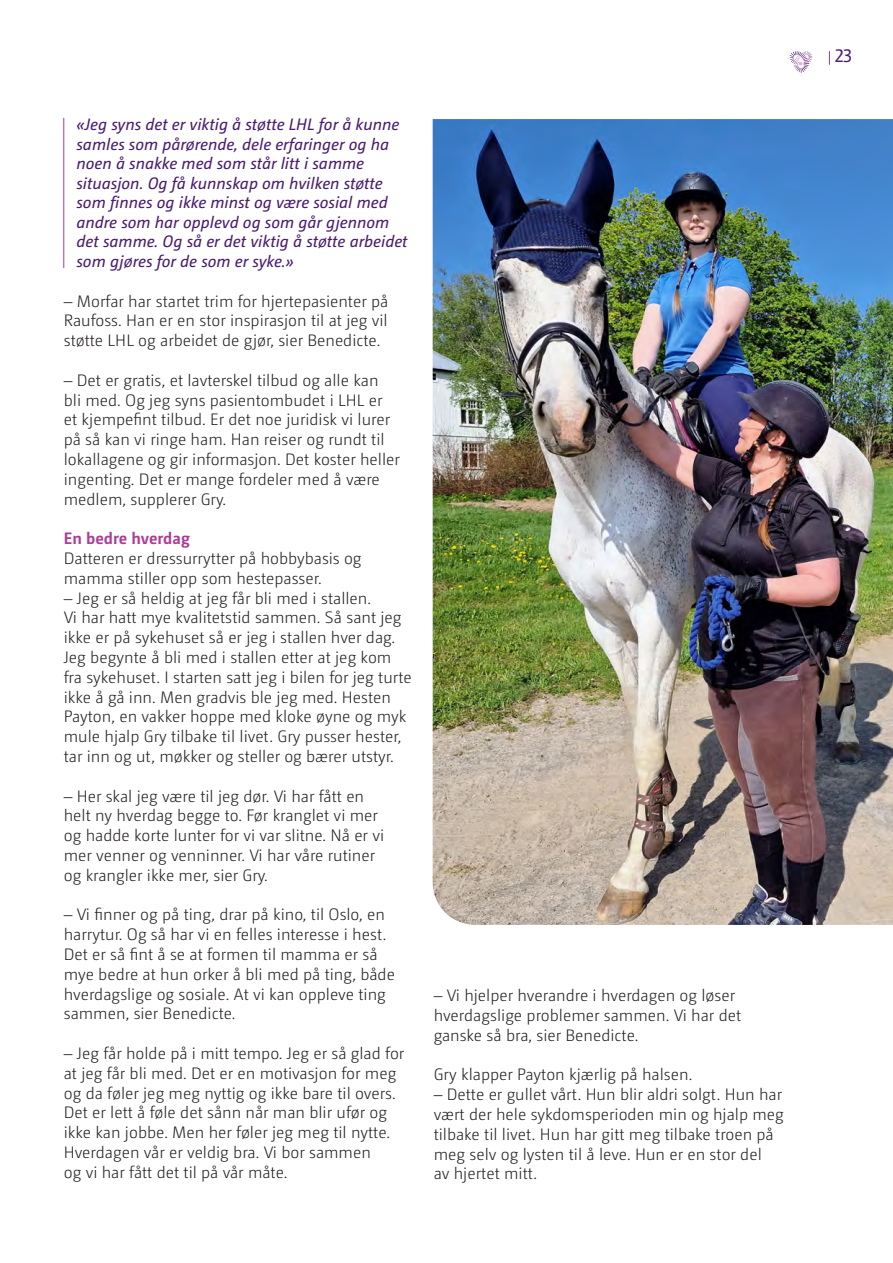
<style>
.page{position:relative;width:893px;height:1263px;background:#fff}
.page>*{position:absolute;margin:0;border:0;box-sizing:border-box;transform-origin:0 0}
.t1{font:18px "Camingo Dos Pro";color:#491d70}
.BRØD_11_13{font:300 16.5px/19.8px "Camingo Dos Pro";color:#231f20}
.Sitat_11_13{font:italic 16.5px/19.5px "Camingo Dos Pro";color:#491d70}
.MELLOM_11_13{font:700 16.5px "Camingo Dos Pro";color:#ab3d96}
</style>
<div class="page">
<img style="left:433px;top:119px;width:460px;height:806px">
<hr style="left:64px;top:118px;width:1px;height:150px;background:#ab3d96">
<svg style="left:829px;top:51px;width:1px;height:14px"></svg>
<svg style="left:790px;top:51px;width:22px;height:22px"></svg>
<p class="Sitat_11_13" style="left:77px;top:115px;width:333px">«Jeg syns det er viktig å støtte LHL for å kunne samles som pårørende, dele erfaringer og ha noen å snakke med som står litt i samme situasjon. Og få kunnskap om hvilken støtte som finnes og ikke minst og være sosial med andre som har opplevd og som går gjennom det samme. Og så er det viktig å støtte arbeidet som gjøres for de som er syke.»</p>
<p class="BRØD_11_13" style="left:64px;top:291px;width:326px;text-align:justify">– Morfar har startet trim for hjertepasienter på Raufoss. Han er en stor inspirasjon til at jeg vil støtte LHL og arbeidet de gjør, sier Benedicte.</p>
<p class="BRØD_11_13" style="left:64px;top:370px;width:338px">– Det er gratis, et lavterskel tilbud og alle kan bli med. Og jeg syns pasientombudet i LHL er et kjempefint tilbud. Er det noe juridisk vi lurer på så kan vi ringe ham. Han reiser og rundt til lokallagene og gir informasjon. Det koster heller ingenting. Det er mange fordeler med å være medlem, supplerer Gry.</p>
<p class="MELLOM_11_13" style="left:64px;top:528px;width:128px">En bedre hverdag</p>
<p class="BRØD_11_13" style="left:64px;top:548px;width:299px">Datteren er dressurrytter på hobbybasis og mamma stiller opp som hestepasser.</p>
<p class="BRØD_11_13" style="left:64px;top:588px;width:350px">– Jeg er så heldig at jeg får bli med i stallen.<br>Vi har hatt mye kvalitetstid sammen. Så sant jeg ikke er på sykehuset så er jeg i stallen hver dag.<br>Jeg begynte å bli med i stallen etter at jeg kom fra sykehuset. I starten satt jeg i bilen for jeg turte ikke å gå inn. Men gradvis ble jeg med. Hesten Payton, en vakker hoppe med kloke øyne og myk mule hjalp Gry tilbake til livet. Gry pusser hester, tar inn og ut, møkker og steller og bærer utstyr.</p>
<p class="BRØD_11_13" style="left:64px;top:786px;width:322px">– Her skal jeg være til jeg dør. Vi har fått en helt ny hverdag begge to. Før kranglet vi mer og hadde korte lunter for vi var slitne. Nå er vi mer venner og venninner. Vi har våre rutiner og krangler ikke mer, sier Gry.</p>
<p class="BRØD_11_13" style="left:64px;top:905px;width:333px">– Vi finner og på ting, drar på kino, til Oslo, en harrytur. Og så har vi en felles interesse i hest.<br>Det er så fint å se at formen til mamma er så mye bedre at hun orker å bli med på ting, både hverdagslige og sosiale. At vi kan oppleve ting sammen, sier Benedicte.</p>
<p class="BRØD_11_13" style="left:64px;top:1043px;width:342px">– Jeg får holde på i mitt tempo. Jeg er så glad for at jeg får bli med. Det er en motivasjon for meg og da føler jeg meg nyttig og ikke bare til overs.<br>Det er lett å føle det sånn når man blir ufør og ikke kan jobbe. Men her føler jeg meg til nytte.<br>Hverdagen vår er veldig bra. Vi bor sammen<br>og vi har fått det til på vår måte.</p>
<p class="BRØD_11_13" style="left:434px;top:985px;width:309px">– Vi hjelper hverandre i hverdagen og løser hverdagslige problemer sammen. Vi har det ganske så bra, sier Benedicte.</p>
<p class="BRØD_11_13" style="left:434px;top:1065px;width:260px">Gry klapper Payton kjærlig på halsen.</p>
<p class="BRØD_11_13" style="left:434px;top:1084px;width:352px">– Dette er gullet vårt. Hun blir aldri solgt. Hun har vært der hele sykdomsperioden min og hjalp meg tilbake til livet. Hun har gitt meg tilbake troen på meg selv og lysten til å leve. Hun er en stor del<br>av hjertet mitt.</p>
<p class="t1" style="left:834px;top:45px;width:19px">23</p>
</div>
